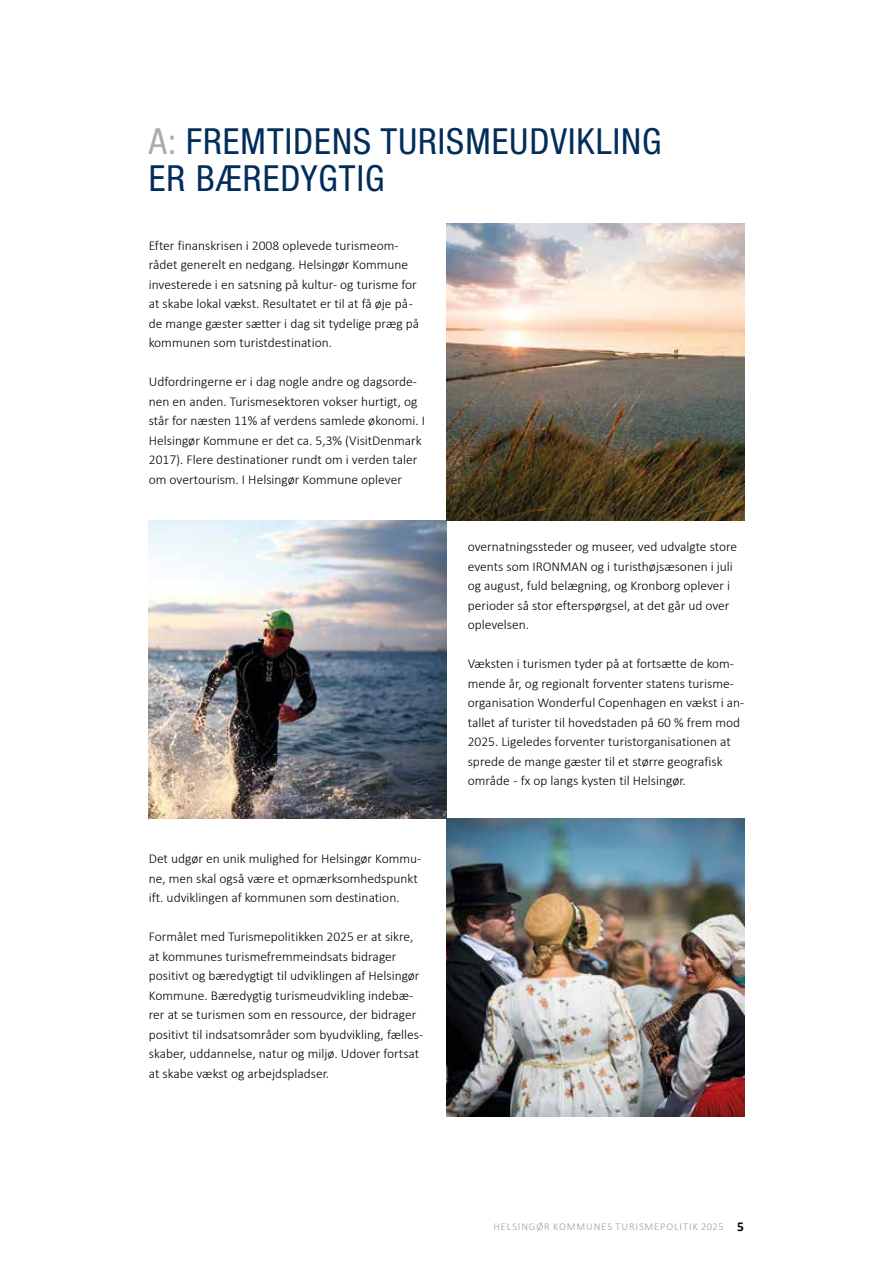
<style>
.page{position:relative;width:893px;height:1263px;background:#fff}
.page>*{position:absolute;margin:0;border:0;box-sizing:border-box;transform-origin:0 0}
.t1{font:condensed 36px "Helvetica Neue";letter-spacing:.03em;color:#002d59}
.t2{font:300 13.5px/19.5px "Calibri";color:#000}
.t3{font:300 10.5px "Calibri";letter-spacing:.08em;color:#9d9d9c}
.s1{color:#acabab}
.s2{font-weight:700;font-size:13.5px;color:#000}
</style>
<div class="page">
<img style="left:149px;top:521px;width:297px;height:298px">
<img style="left:446px;top:223px;width:298px;height:298px">
<img style="left:446px;top:819px;width:298px;height:297px">
<p class="t1" style="left:149px;top:120px;width:514px"><span class="s1">A:</span> FREMTIDENS TURISMEUDVIKLING</p>
<h1 class="t1" style="left:149px;top:158px;width:237px">ER BÆREDYGTIG</h1>
<p class="t2" style="left:149px;top:235px;width:272px">Efter finanskrisen i 2008 oplevede turismeom&shy;rådet generelt en nedgang. Helsingør Kommune investerede i en satsning på kultur- og turisme for at skabe lokal vækst. Resultatet er til at få øje på - de mange gæster sætter i dag sit tydelige præg på kommunen som turistdestination.</p>
<p class="t2" style="left:149px;top:372px;width:278px">Udfordringerne er i dag nogle andre og dagsorde&shy;nen en anden. Turismesektoren vokser hurtigt, og står for næsten 11% af verdens samlede økonomi. I Helsingør Kommune er det ca. 5,3% (VisitDenmark 2017). Flere destinationer rundt om i verden taler om overtourism. I Helsingør Kommune oplever</p>
<p class="t2" style="left:149px;top:849px;width:274px">Det udgør en unik mulighed for Helsingør Kommu&shy;ne, men skal også være et opmærksomhedspunkt ift. udviklingen af kommunen som destination.</p>
<p class="t2" style="left:149px;top:927px;width:276px">Formålet med Turismepolitikken 2025 er at sikre, at kommunes turismefremmeindsats bidrager positivt og bæredygtigt til udviklingen af Helsingør Kommune. Bæredygtig turismeudvikling indebæ&shy;rer at se turismen som en ressource, der bidrager positivt til indsatsområder som byudvikling, fælles&shy;skaber, uddannelse, natur og miljø. Udover fortsat at skabe vækst og arbejdspladser.</p>
<p class="t2" style="left:468px;top:537px;width:271px">overnatningssteder og museer, ved udvalgte store events som IRONMAN og i turisthøjsæsonen i juli og august, fuld belægning, og Kronborg oplever i perioder så stor efterspørgsel, at det går ud over oplevelsen.</p>
<p class="t2" style="left:468px;top:654px;width:278px">Væksten i turismen tyder på at fortsætte de kom&shy;mende år, og regionalt forventer statens turisme&shy;organisation Wonderful Copenhagen en vækst i an&shy;tallet af turister til hovedstaden på 60 % frem mod 2025. Ligeledes forventer turistorganisationen at sprede de mange gæster til et større geografisk område - fx op langs kysten til Helsingør.</p>
<p class="t3" style="left:493px;top:1220px;width:252px">HELSINGØR KOMMUNES TURISMEPOLITIK 2025 <span class="s2">5</span></p>
</div>
